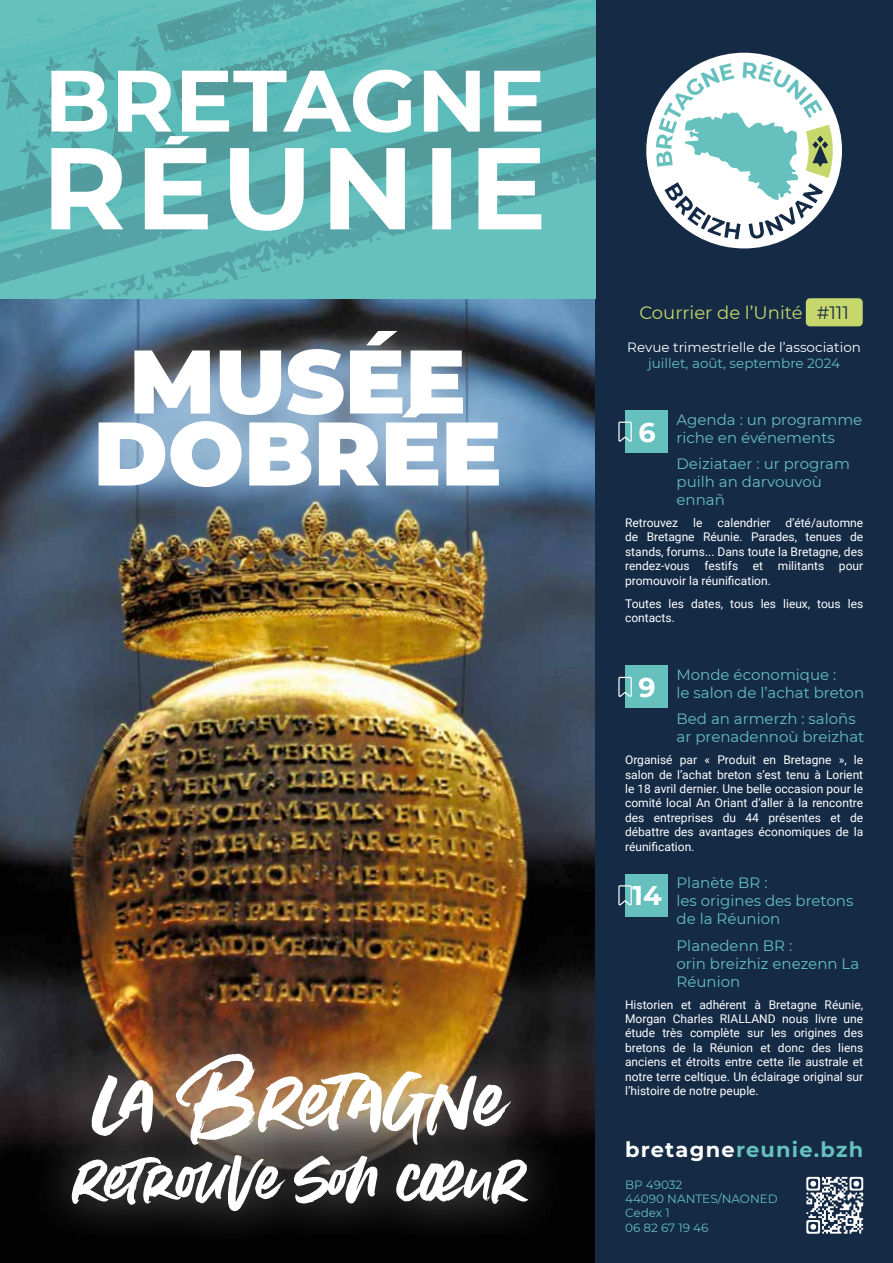
<style>
.page{position:relative;width:893px;height:1263px;background:#fff}
.page>*{position:absolute;margin:0;border:0;box-sizing:border-box;transform-origin:0 0}
.t1{font:136.5px "Summer Loving Solid";color:#fff}
.t2{font:108px "Summer Loving Solid";color:#fff}
.t3{font:900 90px/72px "Montserrat";color:#fff;text-align:center}
.t4{font:700 27px "Montserrat";color:#fff}
.t5{font:700 21px "Montserrat";letter-spacing:.055em;color:#66c1be}
.t6{font:18px "Montserrat";color:#c6d76b}
.t7{font:15px/18px "Montserrat";color:#66c1be}
.t8{font:13.5px "Montserrat";color:#fff}
.t9{font:13.5px "Montserrat";color:#66c1be}
.t10{font:12px/14.4px "Roboto";color:#fff;text-align:justify}
.t11{font:12px/14.4px "Montserrat";color:#66c1be}
.s1{color:#142a45}
.s2{color:#fff}
</style>
<div class="page">
<img style="left:0;top:298px;width:595px;height:965px">
<div style="left:595px;top:0;width:298px;height:1263px;background:#142a45"></div>
<svg style="left:0;top:0;width:595px;height:298px;fill:#5fbebb"></svg>
<div style="left:646px;top:53px;width:196px;height:195px;background:#fff;border-radius:50%"></div>
<svg style="left:656px;top:62px;width:177px;height:177px"></svg>
<div style="left:806px;top:298px;width:57px;height:28px;background:#c6d76b;border-radius:4px"></div>
<svg style="left:51px;top:136px;width:490px;height:95px"></svg>
<svg style="left:51px;top:70px;width:490px;height:63px"></svg>
<svg style="left:806px;top:1177px;width:57px;height:57px"></svg>
<div style="left:625px;top:410px;width:43px;height:43px;background:#66c1be"></div>
<svg style="left:618px;top:422px;width:14px;height:20px"></svg>
<div style="left:625px;top:665px;width:43px;height:43px;background:#66c1be"></div>
<svg style="left:618px;top:677px;width:14px;height:20px"></svg>
<div style="left:625px;top:874px;width:43px;height:43px;background:#66c1be"></div>
<svg style="left:618px;top:885px;width:14px;height:20px"></svg>
<div style="left:27px;top:1008px;width:544px;height:246px;background:#fff;opacity:.5"></div>
<div style="left:51px;top:285px;width:493px;height:248px;background:#fff;opacity:.5"></div>
<h3 class="t3" style="left:93px;top:340px;width:410px">MUSÉE<br>DOBRÉE</h3>
<h1 class="t1" style="left:92px;top:1016px;width:412px">la Bretagne</h1>
<h2 class="t2" style="left:72px;top:1112px;width:453px">retrouve son cœur</h2>
<h3 class="t6" style="left:639px;top:300px;width:211px">Courrier de l’Unité <span class="s1">#111</span></h3>
<p class="t8" style="left:627px;top:338px;width:235px">Revue trimestrielle de l’association</p>
<p class="t9" style="left:648px;top:354px;width:193px">juillet, août, septembre 2024</p>
<h3 class="t4" style="left:639px;top:412px;width:19px">6</h3>
<p class="t7" style="left:676px;top:410px;width:187px">Agenda : un programme riche en événements</p>
<p class="t7" style="left:676px;top:454px;width:175px">Deiziataer : ur program puilh an darvouvoù ennañ</p>
<p class="t10" style="left:625px;top:515px;width:240px;text-indent:160px">d’été/automne de Bretagne Réunie. Parades, tenues de stands, forums... Dans toute la Bretagne, des rendez-vous festifs et militants pour promouvoir la réunification.</p>
<p class="t10" style="left:625px;top:596px;width:240px">Toutes les dates, tous les lieux, tous les contacts.</p>
<p class="t10" style="left:625px;top:515px;width:55px">Retrouvez</p>
<p class="t10" style="left:693px;top:515px;width:11px">le</p>
<p class="t10" style="left:718px;top:515px;width:54px">calendrier</p>
<h3 class="t4" style="left:639px;top:668px;width:19px">9</h3>
<p class="t7" style="left:676px;top:665px;width:189px">Monde économique :<br>le salon de l’achat breton</p>
<p class="t7" style="left:676px;top:710px;width:189px">Bed an armerzh : saloñs ar prenadennoù breizhat</p>
<p class="t10" style="left:625px;top:752px;width:240px">Organisé par « Produit en Bretagne », le salon de l’achat breton s’est tenu à Lorient le 18 avril dernier. Une belle occasion pour le comité local An Oriant d’aller à la rencontre des entreprises du 44 présentes et de débattre des avantages économiques de la réunification.</p>
<h3 class="t4" style="left:633px;top:876px;width:31px">14</h3>
<p class="t7" style="left:676px;top:873px;width:178px">Planète BR :<br>les origines des bretons de la Réunion</p>
<p class="t7" style="left:676px;top:936px;width:184px">Planedenn BR :<br>orin breizhiz enezenn La<br>Réunion</p>
<p class="t10" style="left:625px;top:997px;width:240px">Historien et adhérent à Bretagne Réunie, Morgan Charles RIALLAND nous livre une étude très complète sur les origines des bretons de la Réunion et donc des liens anciens et étroits entre cette île australe et notre terre celtique. Un éclairage original sur l’histoire de notre peuple.</p>
<h3 class="t5" style="left:625px;top:1134px;width:240px"><span class="s2">bretagne</span>reunie.bzh</h3>
<p class="t11" style="left:625px;top:1176px;width:154px">BP 49032<br>44090 NANTES/NAONED<br>Cedex 1<br>06 82 67 19 46</p>
</div>
